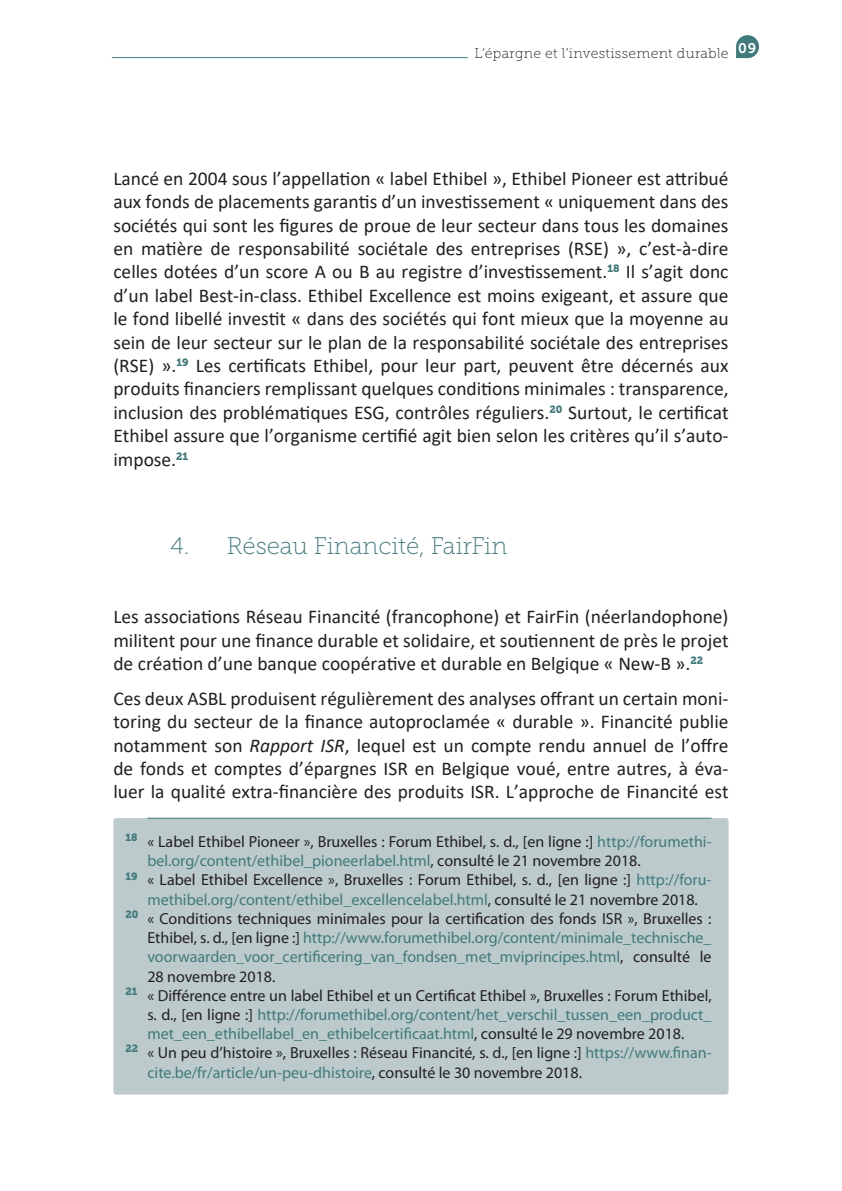
<style>
.page{position:relative;width:842px;height:1191px;background:#fff}
.page>*{position:absolute;margin:0;border:0;box-sizing:border-box;transform-origin:0 0}
.t1{font:24px "Museo Slab 100";color:#407a7b}
.t2{font:19.6px/23.4px "Calibri";color:#231f20;text-align:justify}
.t3{font:16px "Myriad Pro";color:#407a7b}
.t4{font:16px "Myriad Pro";color:#231f20}
.t5{font:14px "Museo Slab 100";letter-spacing:.025em;color:#231f20}
.s1{font-style:italic}
.s2{color:#407a7b}
.s3{color:#231f20}
</style>
<div class="page">
<svg style="left:736px;top:35px;width:23px;height:23px"></svg>
<hr style="left:112px;top:57px;width:356px;height:1px;background:#407a7b">
<div style="left:113px;top:818px;width:616px;height:276px;background:#bccacc;border-radius:3px"></div>
<hr style="left:147px;top:817px;width:564px;height:1px;background:#407a7b">
<p class="t5" style="left:475px;top:46px;width:283px">L’épargne et l’investissement durable <sup>09</sup></p>
<p class="t2" style="left:113px;top:166px;width:617px">Lancé en 2004 sous l’appellation « label Ethibel », Ethibel Pioneer est attribué aux fonds de placements garantis d’un investissement « uniquement dans des sociétés qui sont les figures de proue de leur secteur dans tous les domaines en matière de responsabilité sociétale des entreprises (RSE) », c’est-à-dire celles dotées d’un score A ou B au registre d’investissement.<sup>18</sup> Il s’agit donc d’un label Best-in-class. Ethibel Excellence est moins exigeant, et assure que le fond libellé investit « dans des sociétés qui font mieux que la moyenne au sein de leur secteur sur le plan de la responsabilité sociétale des entreprises (RSE) ».<sup>19</sup> Les certificats Ethibel, pour leur part, peuvent être décernés aux produits financiers remplissant quelques conditions minimales : transparence, inclusion des problématiques ESG, contrôles réguliers.<sup>20</sup> Surtout, le certificat Ethibel assure que l’organisme certifié agit bien selon les critères qu’il s’auto&shy;impose.<sup>21</sup></p>
<p class="t1" style="left:170px;top:533px;width:339px">4. Réseau Financité, FairFin</p>
<p class="t2" style="left:113px;top:604px;width:617px">Les associations Réseau Financité (francophone) et FairFin (néerlandophone) militent pour une finance durable et solidaire, et soutiennent de près le projet de création d’une banque coopérative et durable en Belgique « New-B ».<sup>22</sup></p>
<p class="t2" style="left:113px;top:686px;width:617px">Ces deux ASBL produisent régulièrement des analyses offrant un certain moni&shy;toring du secteur de la finance autoproclamée « durable ». Financité publie notamment son <span class="s1">Rapport ISR</span>, lequel est un compte rendu annuel de l’offre de fonds et comptes d’épargnes ISR en Belgique voué, entre autres, à éva&shy;luer la qualité extra-financière des produits ISR. L’approche de Financité est</p>
<p class="t4" style="left:125px;top:832px;width:588px"><sup>18</sup> « Label Ethibel Pioneer », Bruxelles : Forum Ethibel, s. d., [en ligne :] <span class="s2">http://forumethi-</span></p>
<p class="t3" style="left:147px;top:851px;width:495px">bel.org/content/ethibel_pioneerlabel.html<span class="s3">, consulté le 21 novembre 2018.</span></p>
<p class="t4" style="left:125px;top:870px;width:588px"><sup>19</sup> « Label Ethibel Excellence », Bruxelles : Forum Ethibel, s. d., [en ligne :] <span class="s2">http://foru-</span></p>
<p class="t3" style="left:147px;top:889px;width:552px">methibel.org/content/ethibel_excellencelabel.html<span class="s3">, consulté le 21 novembre 2018.</span></p>
<p class="t4" style="left:125px;top:908px;width:588px"><sup>20</sup> « Conditions techniques minimales pour la certification des fonds ISR », Bruxelles :</p>
<p class="t3" style="left:147px;top:928px;width:566px"><span class="s3">Ethibel, s. d., [en ligne :]</span> http://www.forumethibel.org/content/minimale_technische_</p>
<p class="t3" style="left:147px;top:947px;width:566px">voorwaarden_voor_certificering_van_fondsen_met_mviprincipes.html<span class="s3">, consulté le</span></p>
<p class="t4" style="left:147px;top:966px;width:129px">28 novembre 2018.</p>
<p class="t4" style="left:125px;top:985px;width:588px"><sup>21</sup> « Différence entre un label Ethibel et un Certificat Ethibel », Bruxelles : Forum Ethibel,</p>
<p class="t3" style="left:147px;top:1004px;width:566px"><span class="s3">s. d., [en ligne :]</span> http://forumethibel.org/content/het_verschil_tussen_een_product_</p>
<p class="t3" style="left:147px;top:1024px;width:538px">met_een_ethibellabel_en_ethibelcertificaat.html<span class="s3">, consulté le 29 novembre 2018.</span></p>
<p class="t4" style="left:125px;top:1043px;width:588px"><sup>22</sup> « Un peu d’histoire », Bruxelles : Réseau Financité, s. d., [en ligne :] <span class="s2">https://www.finan-</span></p>
<p class="t3" style="left:147px;top:1062px;width:436px">cite.be/fr/article/un-peu-dhistoire<span class="s3">, consulté le 30 novembre 2018.</span></p>
</div>
